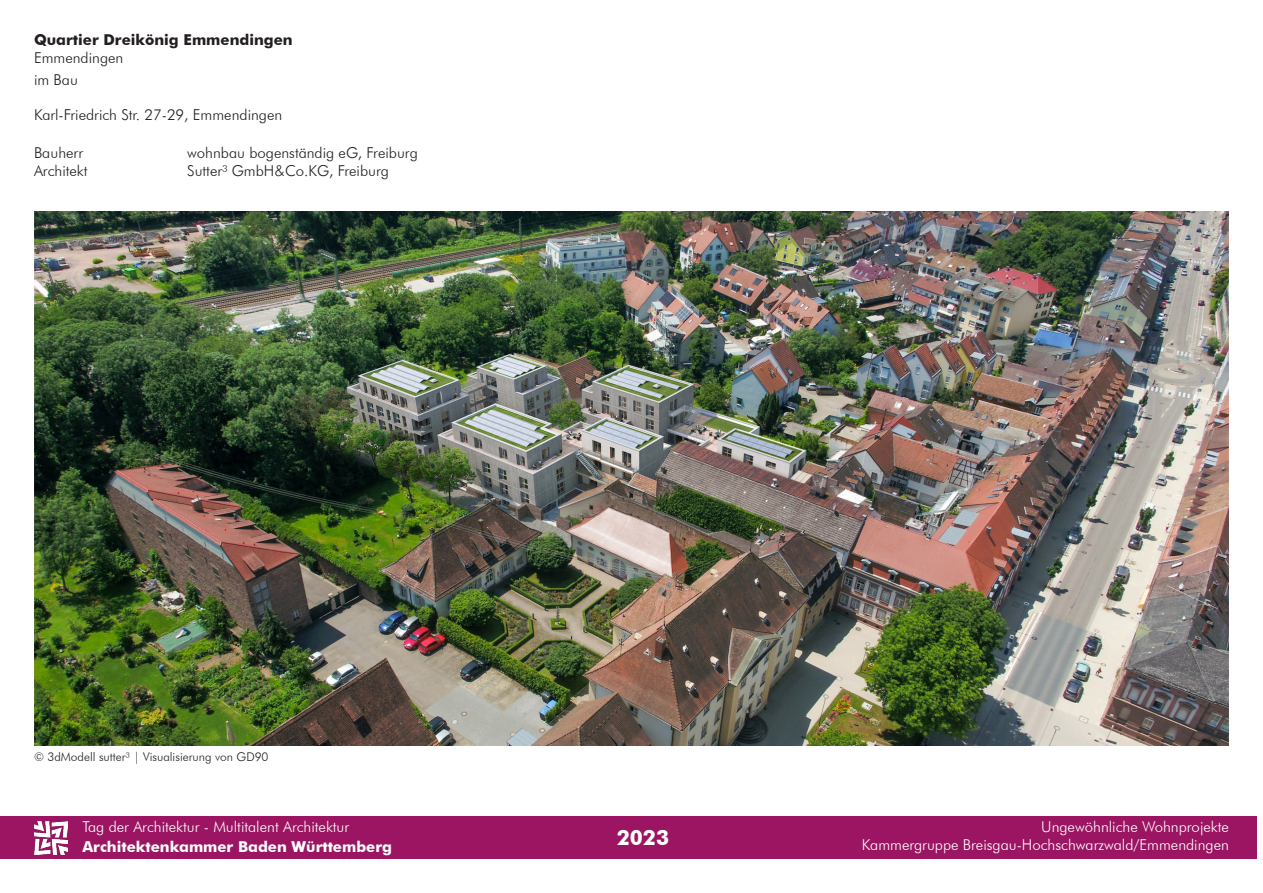
<style>
.page{position:relative;width:1263px;height:893px;background:#fff}
.page>*{position:absolute;margin:0;border:0;box-sizing:border-box;transform-origin:0 0}
.t1{font:700 21px "Futura BT";color:#fff}
.t2{font:300 15px "Futura BT";color:#231f20}
.t3{font:300 15px "Futura BT";color:#fff}
.t4{font:700 15px "Futura BT";color:#fff}
.t5{font:700 15px "Futura BT";color:#231f20}
.t6{font:300 12px "Futura BT";color:#231f20}
</style>
<div class="page">
<div style="left:0;top:816px;width:1256px;height:43px;background:#9c1563"></div>
<img style="left:34px;top:821px;width:33px;height:33px">
<img style="left:34px;top:211px;width:1195px;height:535px">
<p class="t5" style="left:34px;top:31px;width:260px">Quartier Dreikönig Emmendingen</p>
<p class="t2" style="left:34px;top:49px;width:91px">Emmendingen</p>
<p class="t2" style="left:34px;top:71px;width:45px">im Bau</p>
<p class="t2" style="left:34px;top:106px;width:250px">Karl-Friedrich Str. 27-29, Emmendingen</p>
<p class="t2" style="left:187px;top:144px;width:232px">wohnbau bogenständig eG, Freiburg</p>
<p class="t2" style="left:187px;top:162px;width:203px">Sutter³ GmbH&amp;Co.KG, Freiburg</p>
<p class="t2" style="left:34px;top:144px;width:51px">Bauherr</p>
<p class="t2" style="left:34px;top:162px;width:55px">Architekt</p>
<p class="t6" style="left:34px;top:749px;width:236px">© 3dModell sutter³ | Visualisierung von GD90</p>
<p class="t3" style="left:82px;top:818px;width:268px">Tag der Architektur - Multitalent Architektur</p>
<p class="t4" style="left:82px;top:838px;width:311px">Architektenkammer Baden Württemberg</p>
<p class="t1" style="left:617px;top:825px;width:54px">2023</p>
<p class="t3" style="left:1041px;top:818px;width:189px">Ungewöhnliche Wohnprojekte</p>
<p class="t3" style="left:862px;top:836px;width:369px">Kammergruppe Breisgau-Hochschwarzwald/Emmendingen</p>
</div>
